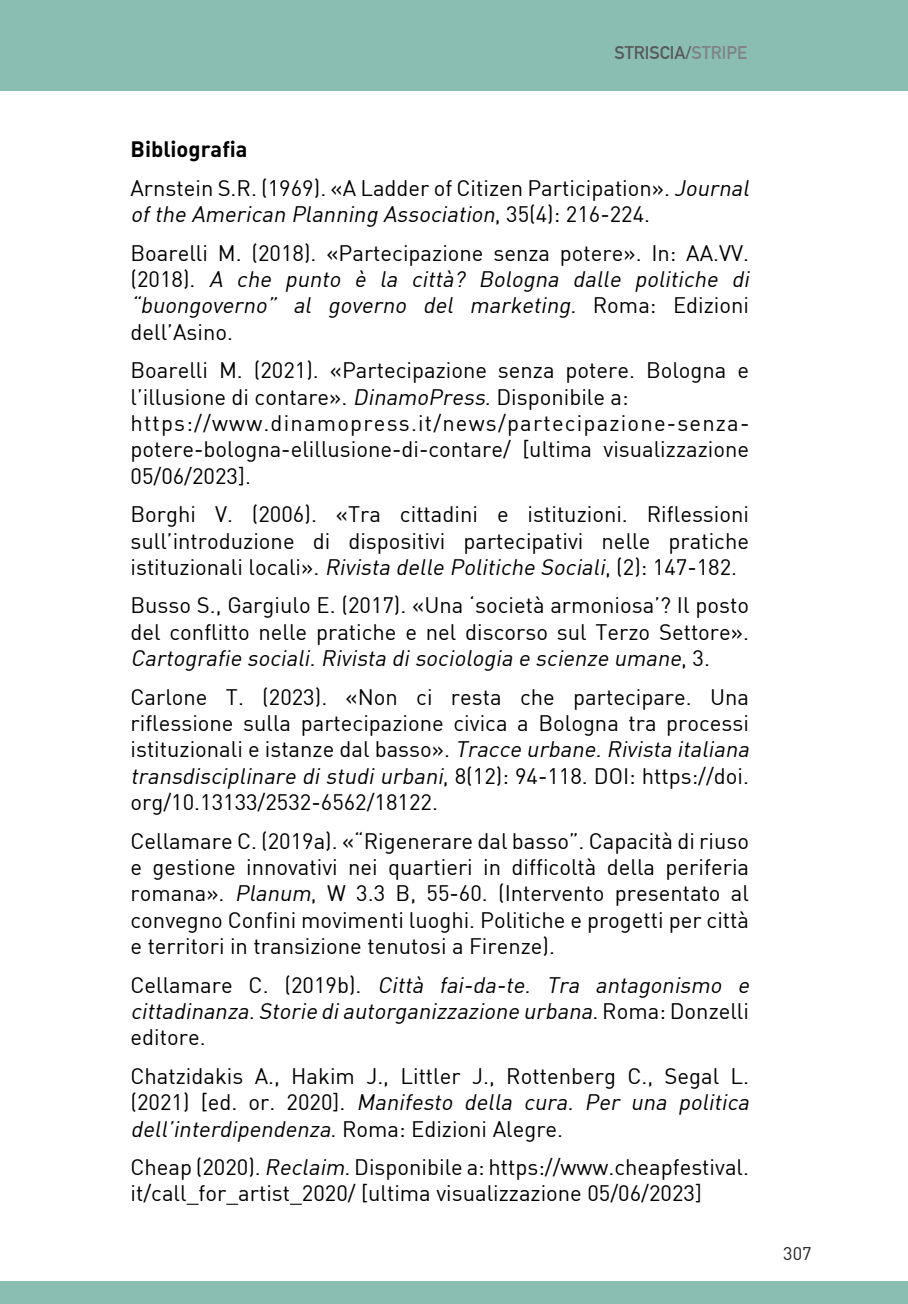
<style>
.page{position:relative;width:908px;height:1304px;background:#fff}
.page>*{position:absolute;margin:0;border:0;box-sizing:border-box;transform-origin:0 0}
.t1{font:22px/26.4px "DIN";color:#000}
.t2{font:italic 22px/26.4px "DIN";color:#000}
.t3{font:22px "DIN Bold Alternate";color:#000}
.t4{font:700 18px "DIN Alternate";color:#57585a}
.t5{font:18px "DIN";color:#231f20}
.s1{color:#808285}
.s2{font-style:italic}
.s3{font-style:normal}
</style>
<div class="page">
<div style="left:0;top:0;width:907px;height:90px;background:#8abeb2"></div>
<div style="left:0;top:1281px;width:907px;height:23px;background:#8abeb2"></div>
<p class="t4" style="left:611px;top:39px;width:134px">STRISCIA/<span class="s1">STRIPE</span></p>
<p class="t4" style="left:614px;top:39px;width:134px">STRISCIA/<span class="s1">STRIPE</span></p>
<p class="t3" style="left:130px;top:135px;width:119px">Bibliografia</p>
<p class="t1" style="left:130px;top:174px;width:624px">Arnstein S.R. (1969). «A Ladder of Citizen Participation». <span class="s2">Journal ofthe American Planning Association</span>, 3 5 ( 4 ) : 2 1 6 - 2 2 4 .</p>
<p class="t1" style="left:130px;top:239px;width:624px">Boarelli M. (2018). «Partecipazione senza potere». In: AA.VV. ( 2 0 1 8 ) . <span class="s2">A che punto è la città? Bologna dalle politiche di “buongoverno” al governo del marketing</span>. R o m a : E d i z i o n i dell’Asino.</p>
<p class="t1" style="left:130px;top:357px;width:619px">Boarelli M. (2021). «Partecipazione senza potere. Bologna e l’illusione di contare». <span class="s2">DinamoPress</span>. Disponibile a:</p>
<p class="t1" style="left:130px;top:409px;width:620px;text-align:justify">https://www.dinamopress.it/news/partecipazione-senza&shy;potere-bologna-elillusione-di-contare/ [ultima visualizzazione 05/06/2023].</p>
<p class="t1" style="left:130px;top:501px;width:619px;text-align:justify">Borghi V. (2006). «Tra cittadini e istituzioni. Riflessioni sull’introduzione di dispositivi partecipativi nelle pratiche istituzionali locali». <span class="s2">Rivista delle Politiche Sociali</span>, (2): 147-182.</p>
<p class="t1" style="left:130px;top:592px;width:619px;text-align:justify">Busso S., Gargiulo E. (2017). «Una ‘società armoniosa’? Il posto del conflitto nelle pratiche e nel discorso sul Terzo Settore».<br><span class="s2">Cartografie sociali.Rivista disociologia e scienze umane</span>, 3 .</p>
<p class="t1" style="left:130px;top:683px;width:624px">Carlone T. (2023). «Non ci resta che partecipare. Una riflessione sulla partecipazione civica a Bologna tra processi istituzionali e istanze dal basso». <span class="s2">Tracce urbane.Rivista italiana transdisciplinare di studi urbani</span>, 8 ( 1 2 ) : 94- 1 1 8 . D O I : h tt ps ://d o i . org/10.13133/2532-6562/18122.</p>
<p class="t1" style="left:130px;top:827px;width:620px;text-align:justify">Cellamare C. (2019a). «“Rigenerare dal basso”. Capacità di riuso e gestione innovativi nei quartieri in difficoltà della periferia romana». <span class="s2">Planum</span>, W 3.3 B, 55-60. (Intervento presentato al convegno Confini movimenti luoghi. Politiche e progetti per città e territori in transizione tenutosi a Firenze).</p>
<p class="t2" style="left:130px;top:971px;width:624px"><span class="s3">C e l la m a re C . ( 2 0 1 9 b ) .</span> Città fai-da-te. Tra antagonismo e cittadinanza.Storie diautorganizzazione urbana<span class="s3">. R o m a : D o n z e l l i editore.</span></p>
<p class="t1" style="left:130px;top:1062px;width:624px">Chatzidakis A., Hakim J., Littler J., Rottenberg C., Segal L. ( 2 0 2 1 ) [ e d . o r. 2 0 2 0 ] . <span class="s2">Manifesto della cura. Per una politica dell’interdipendenza</span>. R o m a : E d i z i o n i A le g re .</p>
<p class="t1" style="left:130px;top:1153px;width:619px">Cheap (2020). <span class="s2">Reclaim</span>. Disponibile a: https://www.cheapfestival. it/call_for_artist_2020/ [ultima visualizzazione 05/06/2023]</p>
<p class="t5" style="left:783px;top:1242px;width:30px">307</p>
</div>
